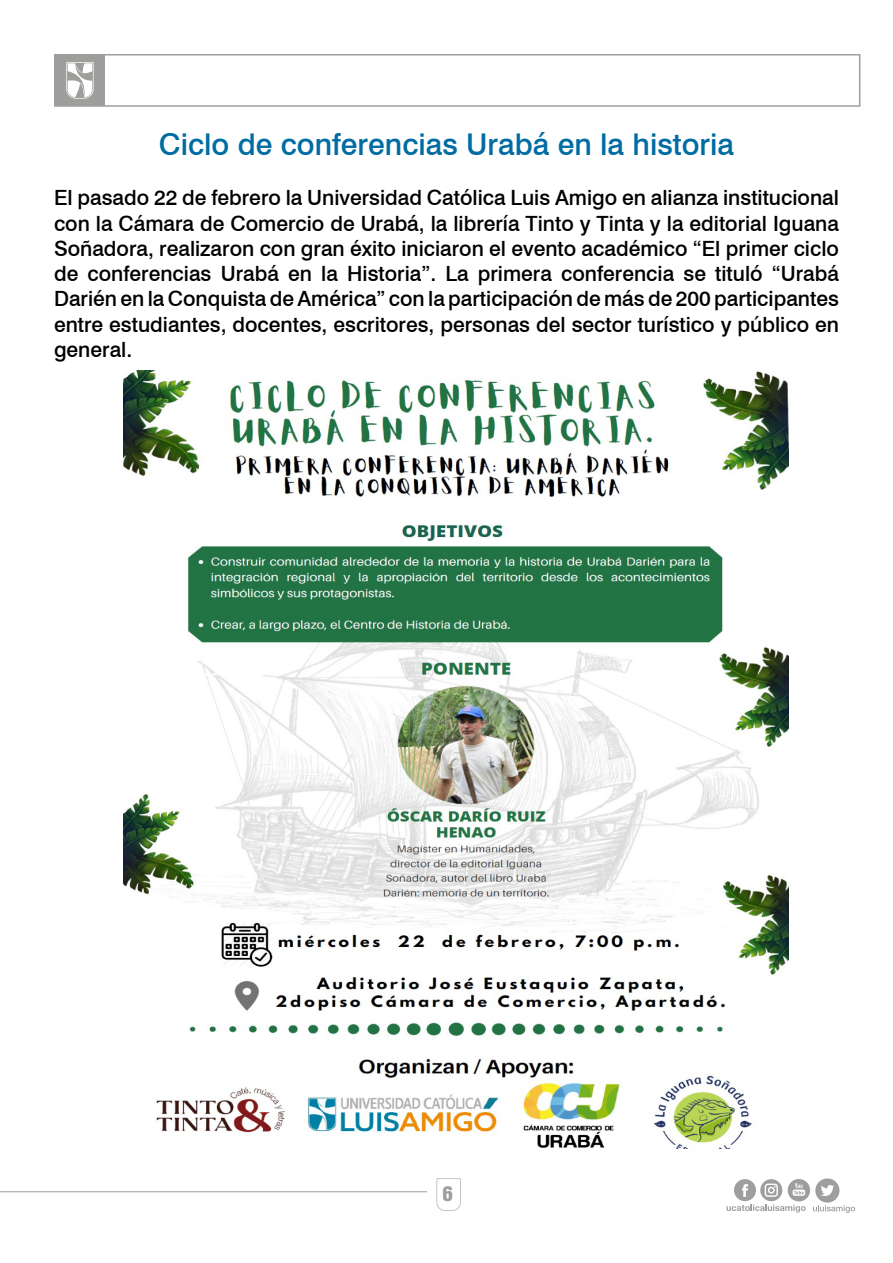
<style>
.page{position:relative;width:893px;height:1263px;background:#fff}
.page>*{position:absolute;margin:0;border:0;box-sizing:border-box;transform-origin:0 0}
.t1{font:500 30px "Swiss 721 BT";color:#006ca2}
.t2{font:500 21px/25.2px "Swiss 721 BT";color:#000;text-align:justify}
.t3{font:700 21px "Helvetica Con BQ";color:#9e9e9c}
</style>
<div class="page">
<svg style="left:726px;top:1178px;width:129px;height:35px"></svg>
<svg style="left:437px;top:1178px;width:24px;height:33px"></svg>
<div style="left:54px;top:54px;width:806px;height:53px;border:2px solid #9e9e9c"></div>
<div style="left:55px;top:55px;width:50px;height:51px;background:#9e9e9c"></div>
<svg style="left:66px;top:62px;width:28px;height:37px"></svg>
<hr style="left:0;top:1191px;width:427px;height:1px;background:#9e9e9c">
<img style="left:123px;top:371px;width:666px;height:777px">
<h1 class="t1" style="left:159px;top:126px;width:577px">Ciclo de conferencias Urabá en la historia</h1>
<p class="t2" style="left:54px;top:185px;width:786px">El pasado 22 de febrero la Universidad Católica Luis Amigo en alianza institucional con la Cámara de Comercio de Urabá, la librería Tinto y Tinta y la editorial Iguana Soñadora, realizaron con gran éxito iniciaron el evento académico “El primer ciclo de conferencias Urabá en la Historia”. La primera conferencia se tituló “Urabá Darién en la Conquista de América” con la participación de más de 200 participantes entre estudiantes, docentes, escritores, personas del sector turístico y público en general.</p>
<p class="t3" style="left:443px;top:1182px;width:12px">6</p>
</div>
